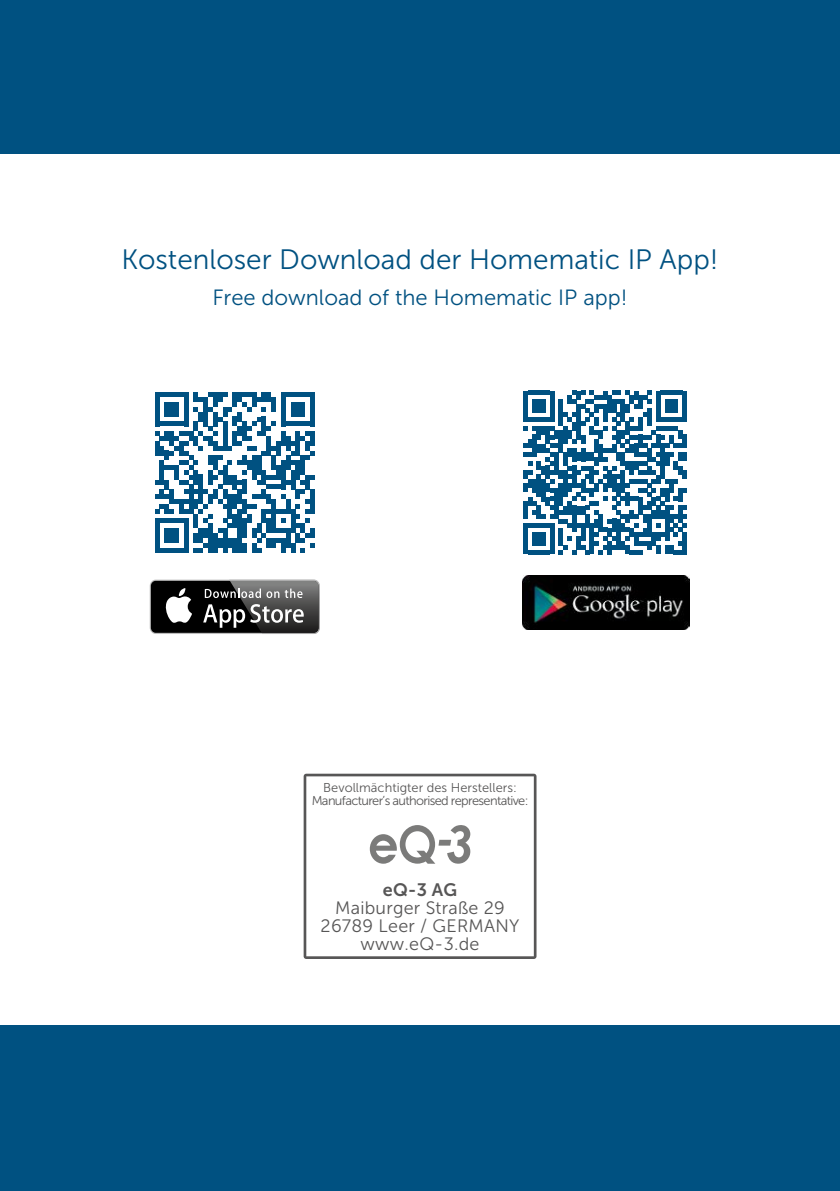
<style>
.page{position:relative;width:840px;height:1191px;background:#fff}
.page>*{position:absolute;margin:0;border:0;box-sizing:border-box;transform-origin:0 0}
.t1{font:28px "Museo Sans 300";color:#005181}
.t2{font:22px "Museo Sans 300";color:#005181}
.t3{font:18px/18px "Museo Sans 300";letter-spacing:.015em;color:#575656;text-align:center}
.t4{font:18px "Museo Sans 700";color:#575656}
.t5{font:12.8px/12.8px "Museo Sans 300";letter-spacing:-.05em;color:#575656;text-align:center}
</style>
<div class="page">
<svg style="left:303px;top:773px;width:233px;height:186px"></svg>
<svg style="left:369px;top:825px;width:101px;height:38px"></svg>
<svg style="left:150px;top:579px;width:169px;height:55px"></svg>
<div style="left:151px;top:581px;width:167px;height:52px;background:#000;border-radius:5px"></div>
<svg style="left:165px;top:588px;width:27px;height:35px"></svg>
<img style="left:229px;top:579px;width:90px;height:53px">
<img style="left:230px;top:581px;width:88px;height:52px">
<svg style="left:203px;top:604px;width:114px;height:30px"></svg>
<svg style="left:205px;top:588px;width:56px;height:10px"></svg>
<svg style="left:268px;top:588px;width:34px;height:10px"></svg>
<img style="left:522px;top:575px;width:166px;height:54px">
<svg style="left:523px;top:391px;width:163px;height:163px"></svg>
<hr style="left:682px;top:532px;width:4px;height:22px;background:#005181">
<svg style="left:155px;top:392px;width:160px;height:160px"></svg>
<div style="left:0;top:1025px;width:839px;height:166px;background:#005181"></div>
<div style="left:0;top:0;width:839px;height:153px;background:#005181"></div>
<h1 class="t1" style="left:121px;top:244px;width:598px">Kostenloser Download der Homematic IP App!</h1>
<h2 class="t2" style="left:212px;top:286px;width:416px">Free download of the Homematic IP app!</h2>
<p class="t5" style="left:311px;top:781px;width:218px">Bevollmächtigter des Herstellers:<br>Manufacturer’s authorised representative:</p>
<h3 class="t4" style="left:383px;top:879px;width:76px">eQ-3 AG</h3>
<h3 class="t3" style="left:320px;top:898px;width:200px">Maiburger Straße 29<br>26789 Leer / GERMANY www.eQ-3.de</h3>
</div>
